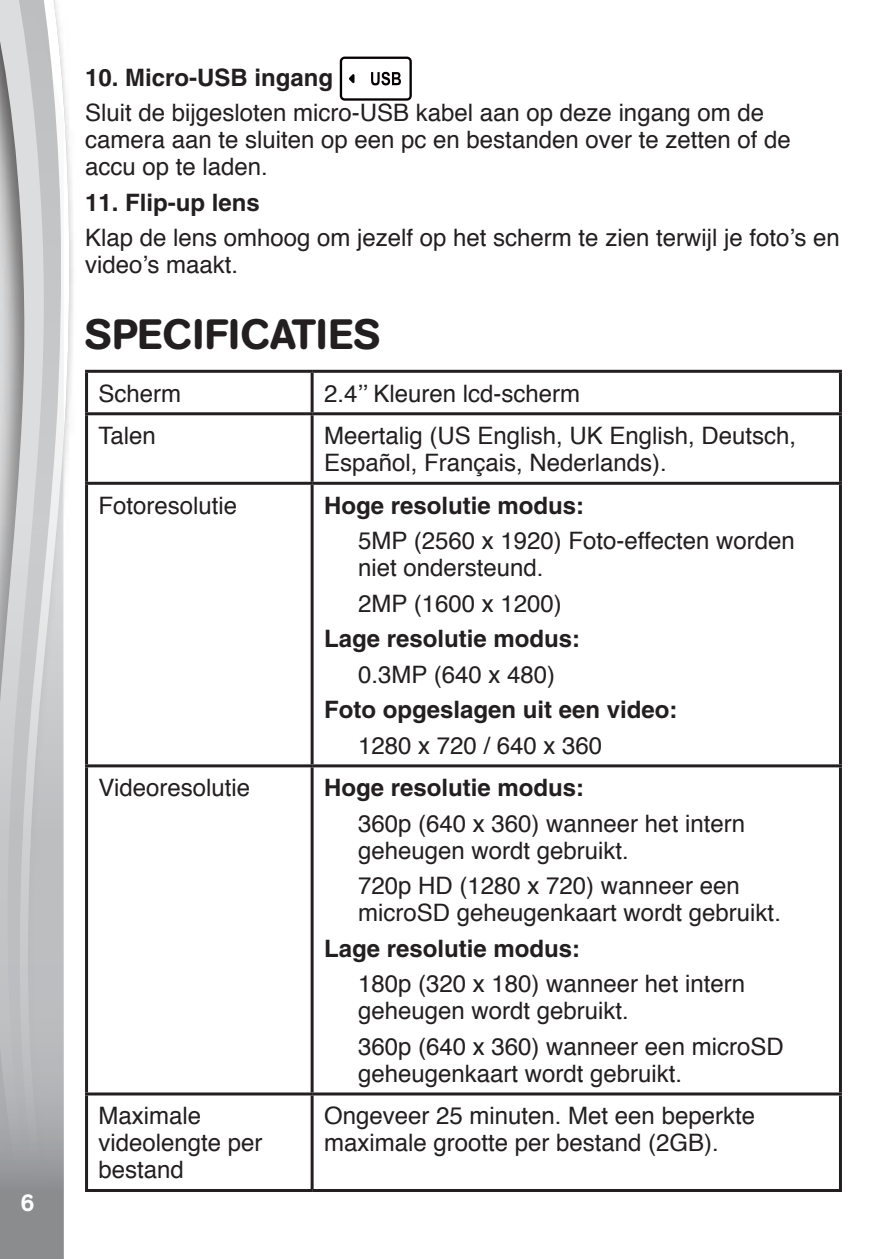
<style>
.page{position:relative;width:893px;height:1259px;background:#fff}
.page>*{position:absolute;margin:0;border:0;box-sizing:border-box;transform-origin:0 0}
.t1{font:500 42px "AG Book Rounded";letter-spacing:.02em;color:#231f20}
.t2{font:24px/27px "Helvetica";color:#231f20}
.t3{font:700 24px "Helvetica";color:#231f20}
.t4{font:500 24px "AG Book Rounded";color:#fff}
</style>
<div class="page">
<div style="left:0;top:0;width:77px;height:1259px;background:#231f20;opacity:.75"></div>
<svg style="left:64px;top:0;width:6px;height:1221px"></svg>
<svg style="left:0;top:0;width:64px;height:1259px;background:#c0c1c3"></svg>
<div style="left:64px;top:1221px;width:67px;height:38px;background:#fff"></div>
<svg style="left:340px;top:57px;width:72px;height:44px"></svg>
<div style="left:342px;top:59px;width:67px;height:39px;background:#fff;border-radius:3px"></div>
<svg style="left:349px;top:74px;width:5px;height:9px"></svg>
<svg style="left:371px;top:72px;width:30px;height:13px"></svg>
<hr style="left:85px;top:370px;width:227px;height:3px;background:#231f20">
<hr style="left:85px;top:373px;width:3px;height:39px;background:#231f20">
<hr style="left:312px;top:370px;width:530px;height:3px;background:#231f20">
<hr style="left:311px;top:373px;width:3px;height:39px;background:#231f20">
<hr style="left:839px;top:373px;width:3px;height:39px;background:#231f20">
<hr style="left:85px;top:412px;width:227px;height:3px;background:#231f20">
<hr style="left:85px;top:415px;width:3px;height:67px;background:#231f20">
<hr style="left:312px;top:412px;width:530px;height:3px;background:#231f20">
<hr style="left:311px;top:415px;width:3px;height:67px;background:#231f20">
<hr style="left:839px;top:415px;width:3px;height:67px;background:#231f20">
<hr style="left:85px;top:482px;width:227px;height:3px;background:#231f20">
<hr style="left:85px;top:485px;width:3px;height:279px;background:#231f20">
<hr style="left:312px;top:482px;width:530px;height:3px;background:#231f20">
<hr style="left:311px;top:485px;width:3px;height:279px;background:#231f20">
<hr style="left:839px;top:485px;width:3px;height:279px;background:#231f20">
<hr style="left:85px;top:764px;width:227px;height:3px;background:#231f20">
<hr style="left:85px;top:767px;width:3px;height:325px;background:#231f20">
<hr style="left:312px;top:764px;width:530px;height:3px;background:#231f20">
<hr style="left:311px;top:767px;width:3px;height:325px;background:#231f20">
<hr style="left:839px;top:767px;width:3px;height:325px;background:#231f20">
<hr style="left:85px;top:1092px;width:227px;height:3px;background:#231f20">
<hr style="left:85px;top:1095px;width:3px;height:94px;background:#231f20">
<hr style="left:312px;top:1092px;width:530px;height:3px;background:#231f20">
<hr style="left:311px;top:1095px;width:3px;height:94px;background:#231f20">
<hr style="left:839px;top:1095px;width:3px;height:94px;background:#231f20">
<hr style="left:85px;top:1189px;width:227px;height:3px;background:#231f20">
<hr style="left:312px;top:1189px;width:530px;height:3px;background:#231f20">
<p class="t4" style="left:21px;top:1188px;width:15px">6</p>
<p class="t3" style="left:85px;top:63px;width:250px">10. Micro-USB ingang</p>
<p class="t2" style="left:85px;top:101px;width:707px">Sluit de bijgesloten micro-USB kabel aan op deze ingang om de camera aan te sluiten op een pc en bestanden over te zetten of de accu op te laden.</p>
<p class="t3" style="left:85px;top:188px;width:176px">11. Flip-up lens</p>
<p class="t2" style="left:85px;top:226px;width:756px">Klap de lens omhoog om jezelf op het scherm te zien terwijl je foto’s en video’s maakt.</p>
<h1 class="t1" style="left:85px;top:310px;width:296px">SPECIFICATIES</h1>
<p class="t2" style="left:99px;top:381px;width:84px">Scherm</p>
<p class="t2" style="left:324px;top:381px;width:258px">2.4’’ Kleuren lcd-scherm</p>
<p class="t2" style="left:99px;top:424px;width:59px">Talen</p>
<p class="t2" style="left:324px;top:424px;width:474px">Meertalig (US English, UK English, Deutsch,<br>Español, Français, Nederlands).</p>
<p class="t2" style="left:99px;top:493px;width:140px">Fotoresolutie</p>
<p class="t3" style="left:324px;top:491px;width:262px">Hoge resolutie modus:</p>
<p class="t2" style="left:358px;top:529px;width:438px">5MP (2560 x 1920) Foto-effecten worden niet ondersteund.</p>
<p class="t2" style="left:358px;top:591px;width:205px">2MP (1600 x 1200)</p>
<p class="t3" style="left:324px;top:624px;width:258px">Lage resolutie modus:</p>
<p class="t2" style="left:358px;top:662px;width:199px">0.3MP (640 x 480)</p>
<p class="t3" style="left:324px;top:695px;width:355px">Foto opgeslagen uit een video:</p>
<p class="t2" style="left:358px;top:733px;width:246px">1280 x 720 / 640 x 360</p>
<p class="t2" style="left:99px;top:776px;width:153px">Videoresolutie</p>
<p class="t3" style="left:324px;top:773px;width:262px">Hoge resolutie modus:</p>
<p class="t2" style="left:358px;top:811px;width:388px">360p (640 x 360) wanneer het intern geheugen wordt gebruikt.</p>
<p class="t2" style="left:358px;top:874px;width:424px">720p HD (1280 x 720) wanneer een microSD geheugenkaart wordt gebruikt.</p>
<p class="t3" style="left:324px;top:933px;width:258px">Lage resolutie modus:</p>
<p class="t2" style="left:358px;top:972px;width:388px">180p (320 x 180) wanneer het intern geheugen wordt gebruikt.</p>
<p class="t2" style="left:358px;top:1034px;width:427px">360p (640 x 360) wanneer een microSD geheugenkaart wordt gebruikt.</p>
<p class="t2" style="left:99px;top:1104px;width:166px">Maximale videolengte per bestand</p>
<p class="t2" style="left:324px;top:1104px;width:432px">Ongeveer 25 minuten. Met een beperkte maximale grootte per bestand (2GB).</p>
</div>
